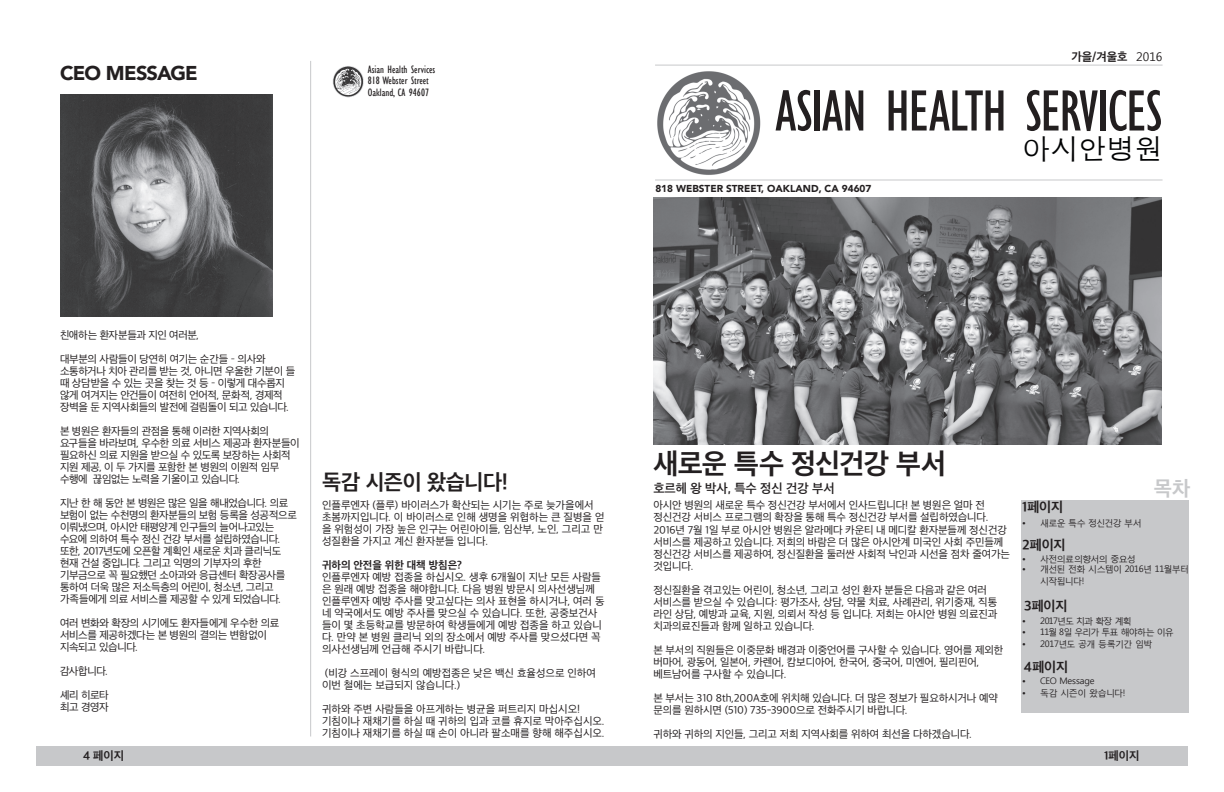
<style>
.page{position:relative;width:1224px;height:792px;background:#fff}
.page>*{position:absolute;margin:0;border:0;box-sizing:border-box;transform-origin:0 0}
.t1{font:condensed 60px "Gill Sans";letter-spacing:-.025em;color:#231f20}
.t2{font:700 29px "Apple SD Gothic Neo";letter-spacing:-.03em;color:#231f20}
.t3{font:28px "Apple Gothic";color:#010203}
.t4{font:700 22px "Apple SD Gothic Neo";letter-spacing:-.015em;color:#231f20}
.t5{font:700 21px "Apple SD Gothic Neo";color:#c7c8ca}
.t6{font:900 20px "Avenir 95";letter-spacing:-.045em;color:#231f20}
.t7{font:700 14px "Apple SD Gothic Neo";letter-spacing:-.015em;color:#231f20}
.t8{font:600 13px "Apple SD Gothic Neo";color:#231f20}
.t9{font:700 12px "Apple SD Gothic Neo";color:#231f20}
.t10{font:11px/12px "Apple SD Gothic Neo";letter-spacing:-.01em;color:#231f20}
.t11{font:11px/12px "Apple SD Gothic Neo";letter-spacing:-.04em;color:#231f20}
.t12{font:condensed 11px/11.2px "Gill Sans";color:#231f20}
.t13{font:11px/24px "Apple SD Gothic Neo";letter-spacing:-.03em;color:#231f20}
.t14{font:700 11px "Apple SD Gothic Neo";color:#231f20}
.t15{font:900 10px "Avenir LT Std";color:#231f20}
.t16{font:9px/12px "Malgun Gothic";letter-spacing:-.07em;color:#231f20}
.t17{font:9px "Malgun Gothic";letter-spacing:-.105em;color:#231f20}
.t18{font:9px "Malgun Gothic";letter-spacing:-.095em;color:#231f20}
.t19{font:9px "Malgun Gothic";letter-spacing:-.09em;color:#231f20}
.t20{font:9px "Malgun Gothic";letter-spacing:-.015em;color:#231f20}
.s1{font-family:"Malgun Gothic";font-weight:400}
</style>
<div class="page">
<hr style="left:655px;top:65px;width:508px;height:1px;background:#c7c8ca">
<hr style="left:655px;top:179px;width:508px;height:1px;background:#c7c8ca">
<div style="left:36px;top:746px;width:1152px;height:20px;background:#c7c8ca"></div>
<img style="left:657px;top:71px;width:103px;height:104px">
<img style="left:333px;top:66px;width:31px;height:31px">
<hr style="left:310px;top:61px;width:1px;height:676px;background:#c7c8ca">
<img style="left:653px;top:198px;width:509px;height:247px">
<div style="left:1021px;top:500px;width:168px;height:213px;background:#c7c8ca"></div>
<img style="left:60px;top:94px;width:212px;height:223px">
<h3 class="t6" style="left:60px;top:61px;width:139px">CEO MESSAGE</h3>
<p class="t12" style="left:368px;top:64px;width:69px">Asian Health Services<br>818 Webster Street</p>
<p class="t12" style="left:368px;top:87px;width:63px">Oakland, CA 94607</p>
<p class="t9" style="left:1071px;top:50px;width:93px">가을/겨울호 <span class="s1">2016</span></p>
<h1 class="t1" style="left:775px;top:75px;width:389px">ASIAN HEALTH SERVICES</h1>
<h3 class="t3" style="left:1023px;top:133px;width:141px">아시안병원</h3>
<p class="t15" style="left:655px;top:182px;width:218px">818 WEBSTER STREET, OAKLAND, CA 94607</p>
<p class="t13" style="left:60px;top:324px;width:207px">친애하는 환자분들과 지인 여러분,<br>대부분의 사람들이 당연히 여기는 순간들 – 의사와</p>
<p class="t11" style="left:60px;top:366px;width:237px">소통하거나 치아 관리를 받는 것, 아니면 우울한 기분이 들 때 상담받을 수 있는 곳을 찾는 것 등 – 이렇게 대수롭지 않게 여겨지는 안건들이 여전히 언어적, 문화적, 경제적 장벽을 둔 지역사회들의 발전에 걸림돌이 되고 있습니다.</p>
<p class="t11" style="left:60px;top:426px;width:241px">본 병원은 환자들의 관점을 통해 이러한 지역사회의 요구들을 바라보며, 우수한 의료 서비스 제공과 환자분들이 필요하신 의료 지원을 받으실 수 있도록 보장하는 사회적 지원 제공, 이 두 가지를 포함한 본 병원의 이원적 임무 수행에 끊임없는 노력을 기울이고 있습니다.</p>
<p class="t11" style="left:60px;top:498px;width:239px">지난 한 해 동안 본 병원은 많은 일을 해내었습니다. 의료 보험이 없는 수천명의 환자분들의 보험 등록을 성공적으로 이뤄냈으며, 아시안 태평양계 인구들의 늘어나고있는 수요에 의하여 특수 정신 건강 부서를 설립하였습니다. 또한, 2017년도에 오픈할 계획인 새로운 치과 클리닉도 현재 건설 중입니다. 그리고 익명의 기부자의 후한 기부금으로 꼭 필요했던 소아과와 응급센터 확장공사를 통하여 더욱 많은 저소득층의 어린이, 청소년, 그리고 가족들에게 의료 서비스를 제공할 수 있게 되었습니다.</p>
<p class="t11" style="left:60px;top:618px;width:221px">여러 변화와 확장의 시기에도 환자들에게 우수한 의료 서비스를 제공하겠다는 본 병원의 결의는 변함없이 지속되고 있습니다.</p>
<p class="t11" style="left:60px;top:660px;width:50px;line-height:24px">감사합니다. 셰리 히로타</p>
<p class="t10" style="left:60px;top:702px;width:50px">최고 경영자</p>
<h2 class="t2" style="left:653px;top:448px;width:294px">새로운 특수 정신건강 부서</h2>
<p class="t8" style="left:653px;top:481px;width:183px">호르헤 왕 박사, 특수 정신 건강 부서</p>
<h3 class="t4" style="left:322px;top:471px;width:187px">독감 시즌이 왔습니다!</h3>
<h3 class="t5" style="left:1154px;top:477px;width:38px">목차</h3>
<p class="t7" style="left:1022px;top:500px;width:43px">1페이지</p>
<p class="t7" style="left:1022px;top:538px;width:45px">2페이지</p>
<p class="t10" style="left:322px;top:500px;width:284px">인플루엔자 (플루) 바이러스가 확산되는 시기는 주로 늦가을에서 초봄까지입니다. 이 바이러스로 인해 생명을 위협하는 큰 질병을 얻 을 위험성이 가장 높은 인구는 어린아이들, 임산부, 노인, 그리고 만 성질환을 가지고 계신 환자분들 입니다.</p>
<p class="t14" style="left:322px;top:559px;width:142px">귀하의 안전을 위한 대책 방침은?</p>
<p class="t10" style="left:322px;top:572px;width:284px">인플루엔자 예방 접종을 하십시오. 생후 6개월이 지난 모든 사람들 은 원래 예방 접종을 해야합니다. 다음 병원 방문시 의사선생님께 인플루엔자 예방 주사를 맞고싶다는 의사 표현을 하시거나, 여러 동 네 약국에서도 예방 주사를 맞으실 수 있습니다. 또한, 공중보건사 들이 몇 초등학교를 방문하여 학생들에게 예방 접종을 하고 있습니 다. 만약 본 병원 클리닉 외의 장소에서 예방 주사를 맞으셨다면 꼭 의사선생님께 언급해 주시기 바랍니다.</p>
<p class="t10" style="left:322px;top:668px;width:276px">(비강 스프레이 형식의 예방접종은 낮은 백신 효율성으로 인하여 이번 철에는 보급되지 않습니다.)</p>
<p class="t10" style="left:322px;top:704px;width:284px">귀하와 주변 사람들을 아프게하는 병균을 퍼트리지 마십시오! 기침이나 재채기를 하실 때 귀하의 입과 코를 휴지로 막아주십시오. 기침이나 재채기를 하실 때 손이 아니라 팔소매를 향해 해주십시오.</p>
<p class="t10" style="left:653px;top:500px;width:358px">아시안 병원의 새로운 특수 정신건강 부서에서 인사드립니다! 본 병원은 얼마 전 정신건강 서비스 프로그램의 확장을 통해 특수 정신건강 부서를 설립하였습니다.<br>2016년 7월 1일 부로 아시안 병원은 알라메다 카운티 내 메디칼 환자분들께 정신건강 서비스를 제공하고 있습니다. 저희의 바람은 더 많은 아시안계 미국인 사회 주민들께 정신건강 서비스를 제공하여, 정신질환을 둘러싼 사회적 낙인과 시선을 점차 줄여가는 것입니다.</p>
<p class="t10" style="left:653px;top:584px;width:345px">정신질환을 겪고있는 어린이, 청소년, 그리고 성인 환자 분들은 다음과 같은 여러 서비스를 받으실 수 있습니다: 평가조사, 상담, 약물 치료, 사례관리, 위기중재, 직통 라인 상담, 예방과 교육, 지원, 의뢰서 작성 등 입니다. 저희는 아시안 병원 의료진과 치과의료진들과 함께 일하고 있습니다.</p>
<p class="t10" style="left:653px;top:644px;width:352px">본 부서의 직원들은 이중문화 배경과 이중언어를 구사할 수 있습니다. 영어를 제외한 버마어, 광동어, 일본어, 카렌어, 캄보디아어, 한국어, 중국어, 미엔어, 필리핀어, 베트남어를 구사할 수 있습니다.</p>
<p class="t10" style="left:653px;top:692px;width:346px">본 부서는 310 8th,200A호에 위치해 있습니다. 더 많은 정보가 필요하시거나 예약 문의를 원하시면 (510) 735-3900으로 전화주시기 바랍니다.</p>
<p class="t10" style="left:653px;top:728px;width:320px">귀하와 귀하의 지인들, 그리고 저희 지역사회를 위하여 최선을 다하겠습니다.</p>
<p class="t19" style="left:1022px;top:518px;width:121px">• 새로운 특수 정신건강 부서</p>
<p class="t16" style="left:1022px;top:552px;width:115px">• 사전의료의향서의 중요성</p>
<p class="t16" style="left:1040px;top:563px;width:151px;text-indent:-18px">• 개선된 전화 시스템이 2016년 11월부터 시작됩니다!</p>
<p class="t7" style="left:1024px;top:598px;width:45px">3페이지</p>
<p class="t18" style="left:1022px;top:616px;width:111px">• 2017년도 치과 확장 계획</p>
<p class="t17" style="left:1022px;top:626px;width:153px">• 11월 8일 우리가 투표 해야하는 이유</p>
<p class="t16" style="left:1022px;top:638px;width:132px">• 2017년도 공개 등록기간 임박</p>
<p class="t7" style="left:1024px;top:659px;width:46px">4페이지</p>
<p class="t20" style="left:1022px;top:676px;width:74px">• CEO Message</p>
<p class="t16" style="left:1022px;top:687px;width:105px">• 독감 시즌이 왔습니다!</p>
<p class="t9" style="left:83px;top:749px;width:43px">4 페이지</p>
<p class="t9" style="left:1104px;top:750px;width:37px">1페이지</p>
</div>
